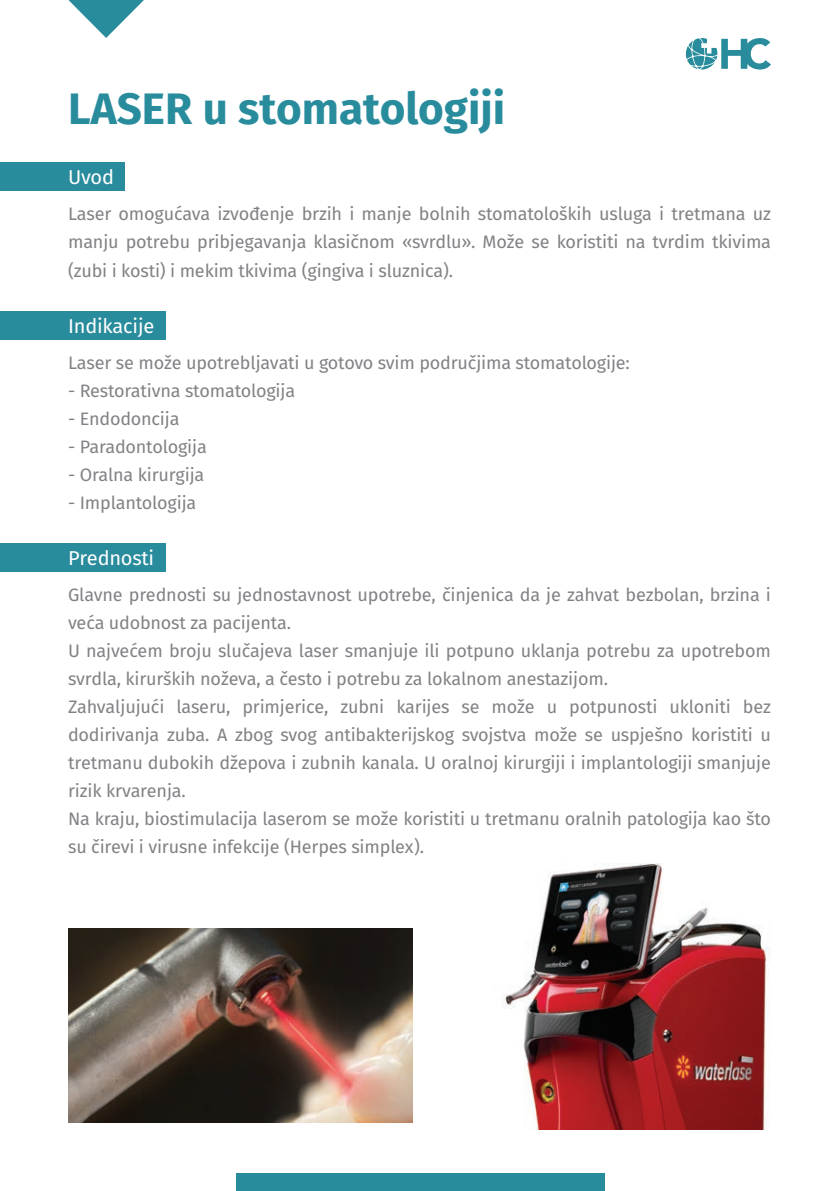
<style>
.page{position:relative;width:840px;height:1191px;background:#fff}
.page>*{position:absolute;margin:0;border:0;box-sizing:border-box;transform-origin:0 0}
.t1{font:700 44px "Fira Sans";color:#298c9d}
.t2{font:20px "Fira Sans";letter-spacing:-.01em;color:#fff}
.t3{font:18px/28px "Fira Sans";letter-spacing:-.01em;color:#808285;text-align:justify}
</style>
<div class="page">
<div style="left:0;top:163px;width:124px;height:28px;background:#298c9d"></div>
<div style="left:0;top:311px;width:166px;height:28px;background:#298c9d"></div>
<div style="left:0;top:543px;width:166px;height:28px;background:#298c9d"></div>
<div style="left:235px;top:1174px;width:369px;height:17px;background:#298c9d"></div>
<svg style="left:69px;top:1px;width:74px;height:37px"></svg>
<svg style="left:685px;top:38px;width:85px;height:32px"></svg>
<img style="left:68px;top:928px;width:344px;height:195px">
<img style="left:502px;top:863px;width:268px;height:266px">
<h1 class="t1" style="left:68px;top:78px;width:438px">LASER u stomatologiji</h1>
<p class="t2" style="left:68px;top:163px;width:47px">Uvod</p>
<p class="t3" style="left:68px;top:200px;width:704px">Laser omogućava izvođenje brzih i manje bolnih stomatoloških usluga i tretmana uz manju potrebu pribjegavanja klasičnom «svrdlu». Može se koristiti na tvrdim tkivima (zubi i kosti) i mekim tkivima (gingiva i sluznica).</p>
<p class="t2" style="left:68px;top:311px;width:88px">Indikacije</p>
<p class="t3" style="left:68px;top:348px;width:563px">Laser se može upotrebljavati u gotovo svim područjima stomatologije:</p>
<p class="t3" style="left:68px;top:376px;width:228px">- Restorativna stomatologija</p>
<p class="t3" style="left:68px;top:404px;width:113px">- Endodoncija</p>
<p class="t3" style="left:68px;top:432px;width:140px">- Paradontologija</p>
<p class="t3" style="left:68px;top:460px;width:138px">- Oralna kirurgija</p>
<p class="t3" style="left:68px;top:488px;width:130px">- Implantologija</p>
<p class="t2" style="left:68px;top:543px;width:88px">Prednosti</p>
<p class="t3" style="left:68px;top:580px;width:704px;text-align:left">Glavne prednosti su jednostavnost upotrebe, činjenica da je zahvat bezbolan, brzina i veća udobnost za pacijenta.<br>U najvećem broju slučajeva laser smanjuje ili potpuno uklanja potrebu za upotrebom svrdla, kirurških noževa, a često i potrebu za lokalnom anestazijom.<br>Zahvaljujući laseru, primjerice, zubni karijes se može u potpunosti ukloniti bez dodirivanja zuba. A zbog svog antibakterijskog svojstva može se uspješno koristiti u tretmanu dubokih džepova i zubnih kanala. U oralnoj kirurgiji i implantologiji smanjuje rizik krvarenja.<br>Na kraju, biostimulacija laserom se može koristiti u tretmanu oralnih patologija kao što su čirevi i virusne infekcije (Herpes simplex).</p>
</div>
